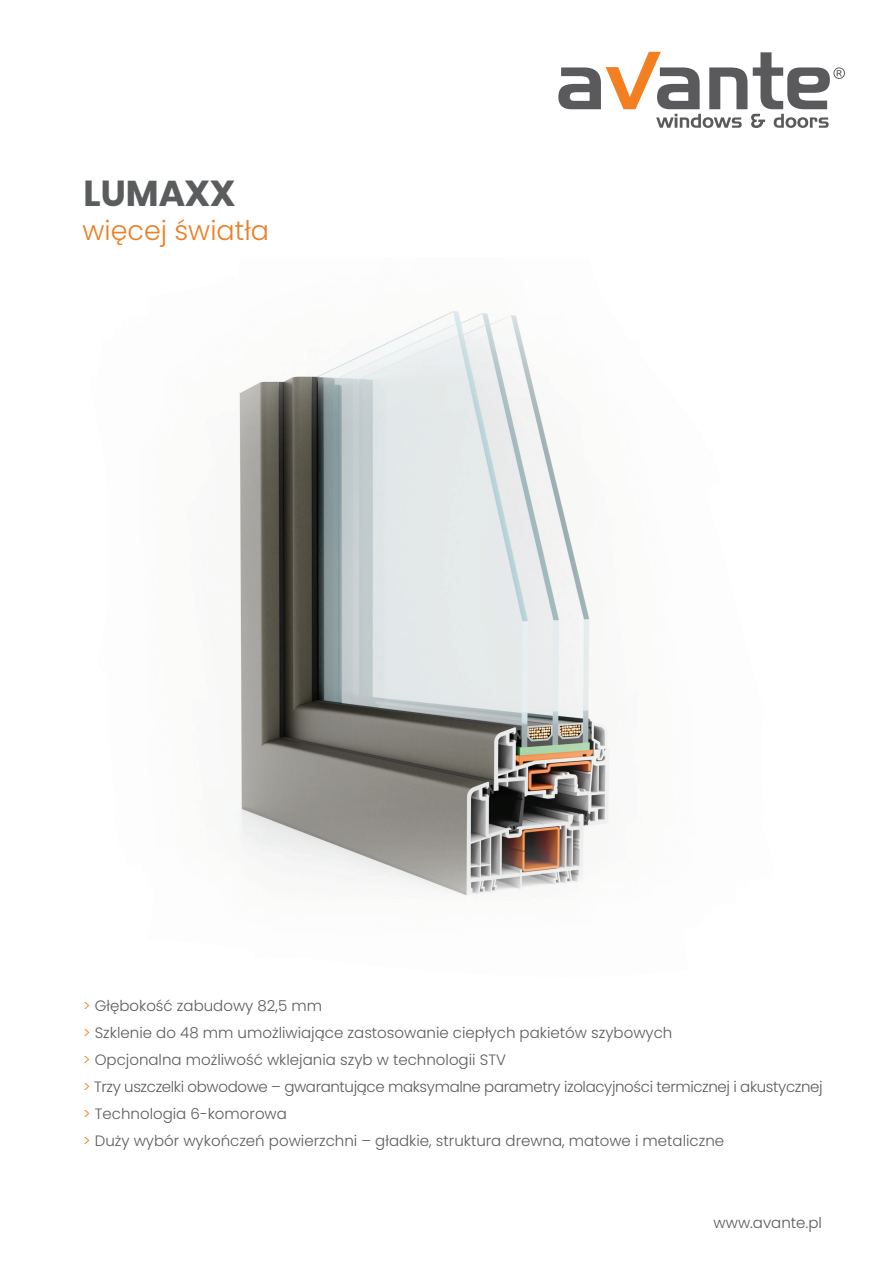
<style>
.page{position:relative;width:893px;height:1263px;background:#fff}
.page>*{position:absolute;margin:0;border:0;box-sizing:border-box;transform-origin:0 0}
.t1{font:700 36px "Poppins";color:#5a5c5d}
.t2{font:300 27px "Poppins";color:#ed7e24}
.t3{font:300 15px/27px "Poppins";color:#5a5c5d}
.t4{font:300 15px "Poppins";color:#5a595c}
.s1{color:#f37f21}
</style>
<div class="page">
<img style="left:239px;top:311px;width:370px;height:585px">
<svg style="left:558px;top:52px;width:287px;height:76px"></svg>
<h1 class="t1" style="left:84px;top:172px;width:153px">LUMAXX</h1>
<h2 class="t2" style="left:82px;top:215px;width:188px">więcej światła</h2>
<p class="t3" style="left:83px;top:993px;width:741px"><span class="s1">&gt;</span> Głębokość zabudowy 82,5 mm<br><span class="s1">&gt;</span> Szklenie do 48 mm umożliwiające zastosowanie ciepłych pakietów szybowych<br><span class="s1">&gt;</span> Opcjonalna możliwość wklejania szyb w technologii STV<br><span class="s1">&gt;</span> Trzy uszczelki obwodowe – gwarantujące maksymalne parametry izolacyjności termicznej i akustycznej <span class="s1">&gt;</span> Technologia 6-komorowa<br><span class="s1">&gt;</span> Duży wybór wykończeń powierzchni – gładkie, struktura drewna, matowe i metaliczne</p>
<p class="t4" style="left:714px;top:1214px;width:110px">www.avante.pl</p>
</div>
